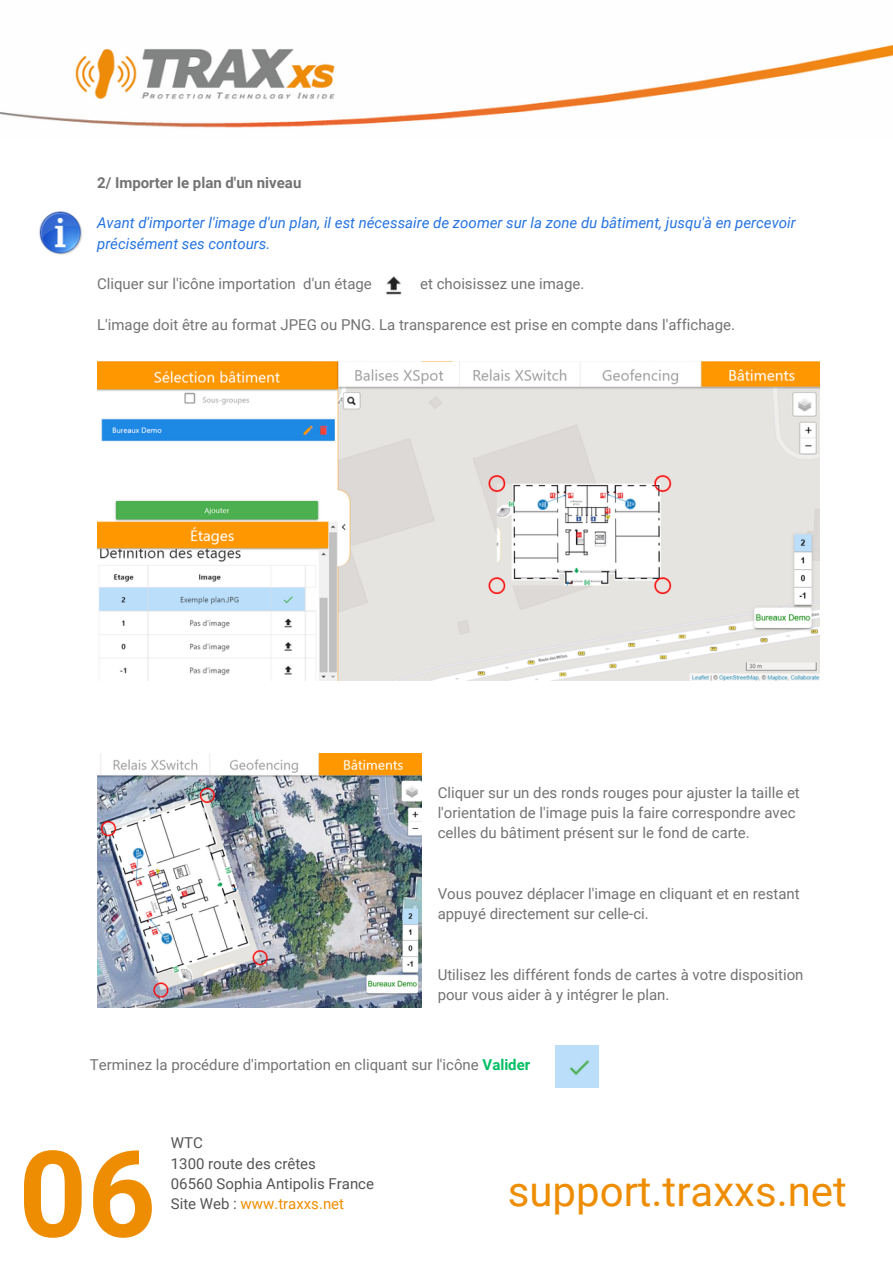
<style>
.page{position:relative;width:893px;height:1264px;background:#fff}
.page>*{position:absolute;margin:0;border:0;box-sizing:border-box;transform-origin:0 0}
.t1{font:700 119.85px "Roboto";color:#ee8d01}
.t2{font:42px "Roboto";color:#ee8d01}
.t3{font:15px/20.2px "Roboto";color:#737373}
.t4{font:italic 15px/20.2px "Roboto";color:#2573e1}
.t5{font:15px "Roboto";color:#545454}
.t6{font:700 15px "Roboto";color:#737373}
.t7{font:15px "Roboto";color:#ee8d01}
.s1{font-weight:700;color:#00bf63}
.s2{color:#545454}
</style>
<div class="page">
<img style="left:0;top:45px;width:892px;height:83px">
<img style="left:39px;top:211px;width:43px;height:44px">
<img style="left:97px;top:361px;width:722px;height:319px">
<img style="left:386px;top:276px;width:16px;height:19px">
<img style="left:97px;top:753px;width:324px;height:254px">
<div style="left:556px;top:1045px;width:42px;height:42px;background:#bbdefb"></div>
<p class="t6" style="left:97px;top:174px;width:206px">2/ Importer le plan d'un niveau</p>
<p class="t4" style="left:97px;top:213px;width:700px">Avant d'importer l'image d'un plan, il est nécessaire de zoomer sur la zone du bâtiment, jusqu'à en percevoir précisément ses contours.</p>
<p class="t3" style="left:97px;top:274px;width:276px">Cliquer sur l'icône importation d'un étage</p>
<p class="t3" style="left:420px;top:274px;width:166px">et choisissez une image.</p>
<p class="t3" style="left:97px;top:314px;width:639px">L'image doit être au format JPEG ou PNG. La transparence est prise en compte dans l'affichage.</p>
<p class="t3" style="left:437px;top:782px;width:363px">Cliquer sur un des ronds rouges pour ajuster la taille et l'orientation de l'image puis la faire correspondre avec celles du bâtiment présent sur le fond de carte.</p>
<p class="t3" style="left:437px;top:883px;width:363px">Vous pouvez déplacer l'image en cliquant et en restant appuyé directement sur celle-ci.</p>
<p class="t3" style="left:437px;top:964px;width:367px">Utilisez les différent fonds de cartes à votre disposition pour vous aider à y intégrer le plan.</p>
<p class="t3" style="left:90px;top:1054px;width:442px">Terminez la procédure d'importation en cliquant sur l'icône <span class="s1">Valider</span></p>
<p class="t1" style="left:18px;top:1125px;width:139px">06</p>
<p class="t5" style="left:171px;top:1134px;width:33px">WTC</p>
<p class="t5" style="left:171px;top:1154px;width:146px">1300 route des crêtes</p>
<p class="t5" style="left:171px;top:1174px;width:205px">06560 Sophia Antipolis France</p>
<p class="t7" style="left:171px;top:1195px;width:175px"><span class="s2">Site Web :</span> www.traxxs.net</p>
<p class="t2" style="left:508px;top:1167px;width:340px">support.traxxs.net</p>
</div>
